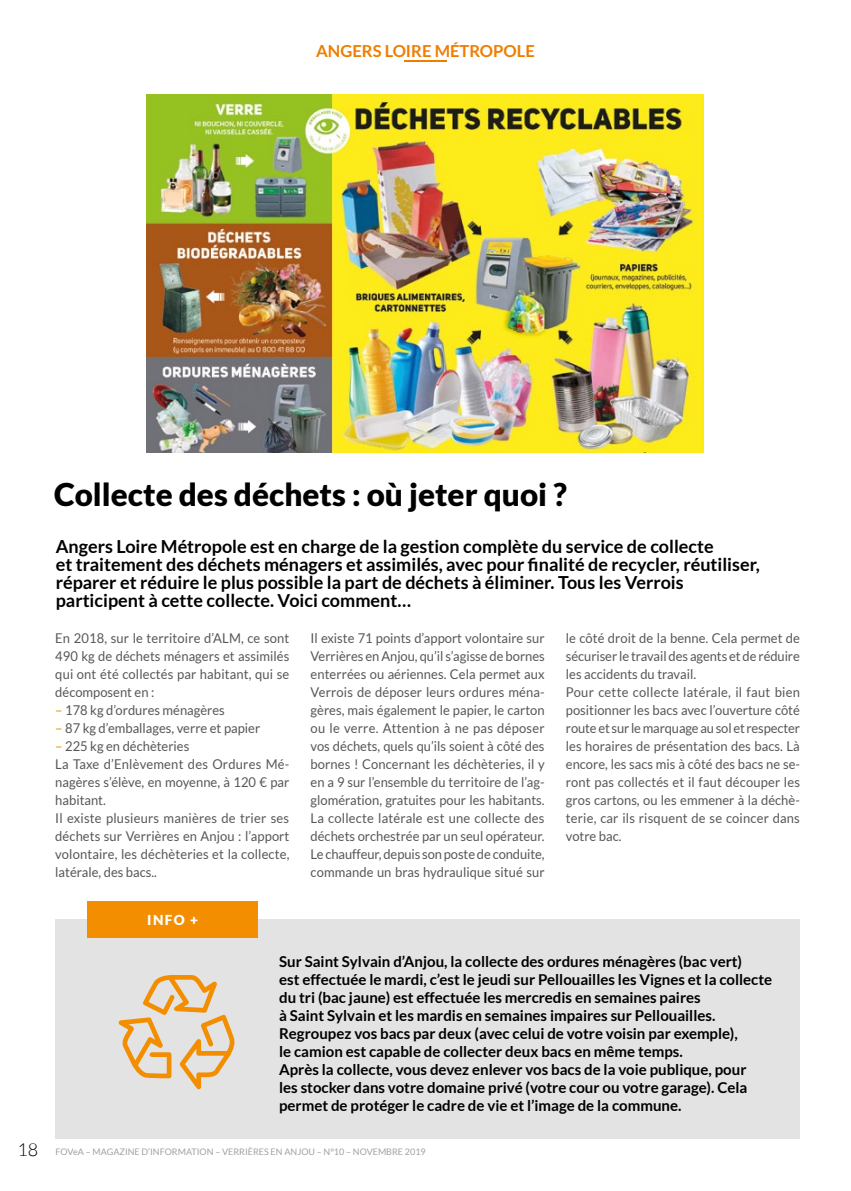
<style>
.page{position:relative;width:851px;height:1191px;background:#fff}
.page>*{position:absolute;margin:0;border:0;box-sizing:border-box;transform-origin:0 0}
.t1{font:900 31.35px "Lato";color:#000}
.t2{font:700 18px/18px "Lato";color:#000}
.t3{font:700 16.5px "Lato";color:#ef7d00}
.t4{font:700 15px/18px "Lato";color:#000}
.t5{font:900 13.8px "Lato";color:#fff}
.t6{font:13.5px/18px "Lato";color:#575756;text-align:justify;scale:.96 1}
.t7{font:9px "Lato";color:#a1a1a1}
.s1{font-weight:700;color:#f7a641}
.s2{font-weight:300;font-size:18px;color:#000}
</style>
<div class="page">
<hr style="left:404px;top:60px;width:42px;height:2px;background:#ef7d00">
<div style="left:55px;top:918px;width:745px;height:220px;background:#e3e3e3"></div>
<div style="left:88px;top:901px;width:170px;height:37px;background:#f28e00"></div>
<img style="left:147px;top:94px;width:556px;height:359px">
<svg style="left:118px;top:975px;width:117px;height:114px"></svg>
<p class="t3" style="left:316px;top:41px;width:220px">ANGERS LOIRE MÉTROPOLE</p>
<h1 class="t1" style="left:54px;top:476px;width:514px">Collecte des déchets : où jeter quoi ?</h1>
<p class="t2" style="left:56px;top:537px;width:705px">Angers Loire Métropole est en charge de la gestion complète du service de collecte<br>et traitement des déchets ménagers et assimilés, avec pour finalité de recycler, réutiliser, réparer et réduire le plus possible la part de déchets à éliminer. Tous les Verrois participent à cette collecte. Voici comment…</p>
<p class="t6" style="left:55px;top:629px;width:245px">En 2018, sur le territoire d’ALM, ce sont 490 kg de déchets ménagers et assimilés qui ont été collectés par habitant, qui se décomposent en :</p>
<p class="t6" style="left:55px;top:701px;width:178px"><span class="s1">–</span> 178 kg d’ordures ménagères</p>
<p class="t6" style="left:55px;top:719px;width:215px"><span class="s1">–</span> 87 kg d’emballages, verre et papier</p>
<p class="t6" style="left:55px;top:737px;width:245px;text-align:left"><span class="s1">–</span> 225 kg en déchèteries<br>La Taxe d’Enlèvement des Ordures Mé&shy;nagères s’élève, en moyenne, à 120 € par habitant.<br>Il existe plusieurs manières de trier ses déchets sur Verrières en Anjou : l’apport volontaire, les déchèteries et la collecte, latérale, des bacs..</p>
<p class="t5" style="left:147px;top:911px;width:52px">INFO +</p>
<p class="t6" style="left:310px;top:629px;width:245px">Il existe 71 points d’apport volontaire sur Verrières en Anjou, qu’il s’agisse de bornes enterrées ou aériennes. Cela permet aux Verrois de déposer leurs ordures ména&shy;gères, mais également le papier, le carton ou le verre. Attention à ne pas déposer vos déchets, quels qu’ils soient à côté des bornes ! Concernant les déchèteries, il y en a 9 sur l’ensemble du territoire de l’ag&shy;glomération, gratuites pour les habitants.<br>La collecte latérale est une collecte des déchets orchestrée par un seul opérateur.<br>Le chauffeur, depuis son poste de conduite, commande un bras hydraulique situé sur</p>
<p class="t6" style="left:566px;top:629px;width:245px;text-align:left">le côté droit de la benne. Cela permet de sécuriser le travail des agents et de réduire les accidents du travail.<br>Pour cette collecte latérale, il faut bien positionner les bacs avec l’ouverture côté route et sur le marquage au sol et respecter les horaires de présentation des bacs. Là encore, les sacs mis à côté des bacs ne se&shy;ront pas collectés et il faut découper les gros cartons, ou les emmener à la déchè&shy;terie, car ils risquent de se coincer dans votre bac.</p>
<p class="t4" style="left:279px;top:952px;width:494px">Sur Saint Sylvain d’Anjou, la collecte des ordures ménagères (bac vert)<br>est effectuée le mardi, c’est le jeudi sur Pellouailles les Vignes et la collecte du tri (bac jaune) est effectuée les mercredis en semaines paires<br>à Saint Sylvain et les mardis en semaines impaires sur Pellouailles.<br>Regroupez vos bacs par deux (avec celui de votre voisin par exemple),<br>le camion est capable de collecter deux bacs en même temps.<br>Après la collecte, vous devez enlever vos bacs de la voie publique, pour<br>les stocker dans votre domaine privé (votre cour ou votre garage). Cela permet de protéger le cadre de vie et l’image de la commune.</p>
<p class="t7" style="left:17px;top:1147px;width:410px"><span class="s2">18</span> FOVeA – MAGAZINE D’INFORMATION – VERRIÈRES EN ANJOU – N°10 – NOVEMBRE 2019</p>
</div>
